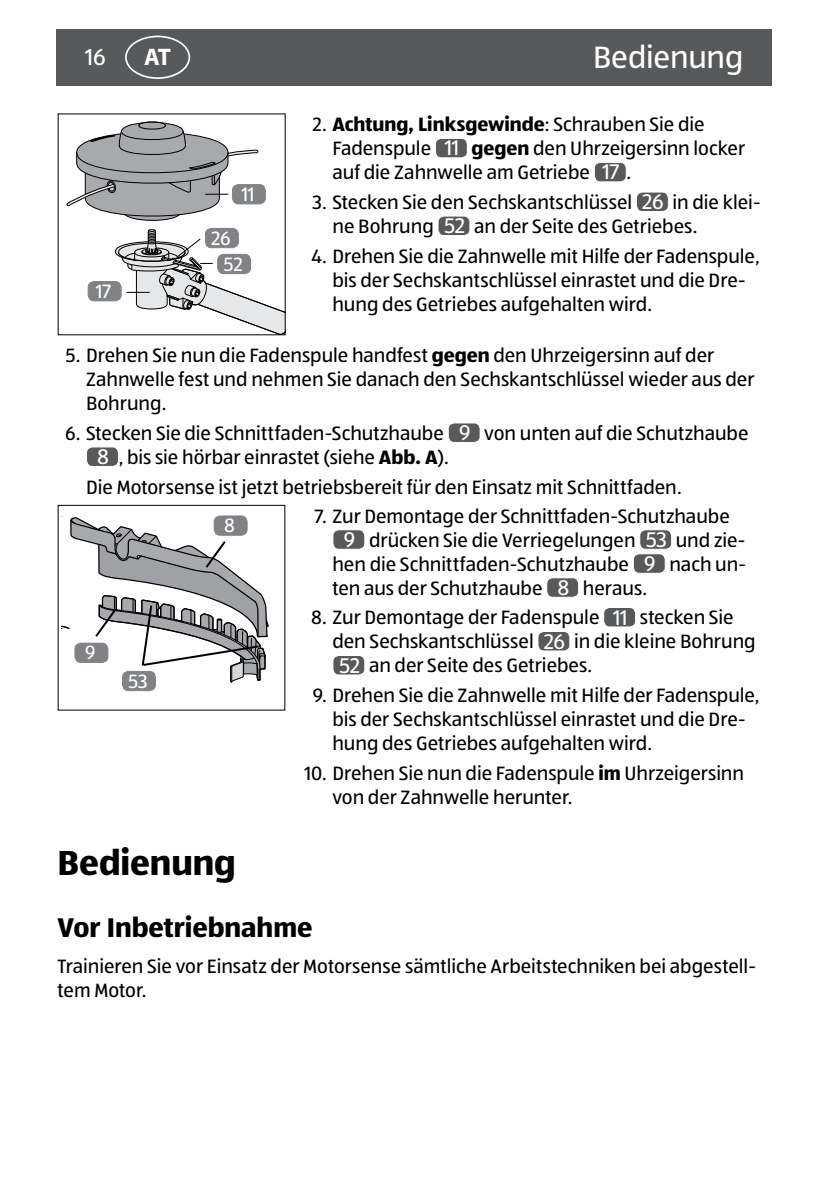
<style>
.page{position:relative;width:840px;height:1191px;background:#fff}
.page>*{position:absolute;margin:0;border:0;box-sizing:border-box;transform-origin:0 0}
.t1{font:700 36px "ALDISUEDOT";color:#000}
.t2{font:32px "ALDISUEDOT";letter-spacing:-.005em;color:#fff}
.t3{font:700 28px "ALDISUEDOT";color:#000}
.t4{font:24px "ALDISUEDOT";color:#fff}
.t5{font:700 24px "Myriad Pro";color:#fff}
.t6{font:20px/24px "ALDISUEDOT";color:#000}
.t7{font:20px/26px "ALDISUEDOT";letter-spacing:-.01em;color:#fff}
.s1{font-weight:700}
.s2{font-size:22px;color:#fff}
</style>
<div class="page">
<div style="left:57px;top:29px;width:714px;height:56px;background:#58595b"></div>
<div style="left:125px;top:36px;width:65px;height:43px;border:2px solid #fafdff;border-radius:50%"></div>
<svg style="left:67px;top:122px;width:191px;height:99px"></svg>
<svg style="left:114px;top:229px;width:171px;height:106px"></svg>
<div style="left:232px;top:185px;width:33px;height:19px;background:#808285;border-radius:6px"></div>
<div style="left:232px;top:184px;width:34px;height:20px;border:1px solid #808285;border-radius:6px"></div>
<div style="left:205px;top:228px;width:33px;height:20px;background:#808285;border-radius:6px"></div>
<div style="left:205px;top:228px;width:34px;height:20px;border:1px solid #808285;border-radius:6px"></div>
<div style="left:217px;top:254px;width:33px;height:20px;background:#808285;border-radius:6px"></div>
<div style="left:217px;top:254px;width:34px;height:20px;border:1px solid #808285;border-radius:6px"></div>
<div style="left:88px;top:281px;width:33px;height:20px;background:#808285;border-radius:6px"></div>
<div style="left:88px;top:281px;width:33px;height:20px;border:1px solid #808285;border-radius:6px"></div>
<div style="left:435px;top:138px;width:32px;height:20px;background:#58595b;border-radius:6px"></div>
<div style="left:434px;top:138px;width:33px;height:20px;border:1px solid #fff;border-radius:6px"></div>
<div style="left:594px;top:162px;width:32px;height:20px;background:#58595b;border-radius:6px"></div>
<div style="left:593px;top:162px;width:33px;height:20px;border:1px solid #fff;border-radius:6px"></div>
<div style="left:636px;top:192px;width:32px;height:19px;background:#58595b;border-radius:6px"></div>
<div style="left:635px;top:191px;width:33px;height:21px;border:1px solid #fff;border-radius:6px"></div>
<div style="left:438px;top:216px;width:31px;height:19px;background:#58595b;border-radius:6px"></div>
<div style="left:437px;top:215px;width:33px;height:21px;border:1px solid #fff;border-radius:6px"></div>
<div style="left:448px;top:423px;width:32px;height:19px;background:#58595b;border-radius:6px"></div>
<div style="left:447px;top:422px;width:33px;height:21px;border:1px solid #fff;border-radius:6px"></div>
<div style="left:86px;top:447px;width:32px;height:19px;background:#58595b;border-radius:6px"></div>
<div style="left:86px;top:446px;width:33px;height:21px;border:1px solid #fff;border-radius:6px"></div>
<div style="left:213px;top:515px;width:34px;height:21px;border:1px solid #808285;border-radius:6px"></div>
<svg style="left:62px;top:516px;width:207px;height:174px"></svg>
<div style="left:122px;top:671px;width:33px;height:19px;background:#808285;border-radius:6px"></div>
<div style="left:122px;top:671px;width:34px;height:20px;border:1px solid #808285;border-radius:6px"></div>
<div style="left:75px;top:643px;width:33px;height:19px;background:#808285;border-radius:6px"></div>
<div style="left:74px;top:642px;width:34px;height:21px;border:1px solid #808285;border-radius:6px"></div>
<div style="left:333px;top:530px;width:31px;height:19px;background:#58595b;border-radius:6px"></div>
<div style="left:332px;top:529px;width:33px;height:21px;border:1px solid #fff;border-radius:6px"></div>
<div style="left:639px;top:530px;width:32px;height:19px;background:#58595b;border-radius:6px"></div>
<div style="left:639px;top:529px;width:32px;height:21px;border:1px solid #fff;border-radius:6px"></div>
<div style="left:633px;top:554px;width:32px;height:19px;background:#58595b;border-radius:6px"></div>
<div style="left:632px;top:553px;width:33px;height:21px;border:1px solid #fff;border-radius:6px"></div>
<div style="left:546px;top:578px;width:32px;height:19px;background:#58595b;border-radius:6px"></div>
<div style="left:546px;top:577px;width:33px;height:21px;border:1px solid #fff;border-radius:6px"></div>
<div style="left:603px;top:607px;width:32px;height:20px;background:#58595b;border-radius:6px"></div>
<div style="left:603px;top:607px;width:32px;height:20px;border:1px solid #fff;border-radius:6px"></div>
<div style="left:537px;top:631px;width:32px;height:20px;background:#58595b;border-radius:6px"></div>
<div style="left:537px;top:631px;width:33px;height:20px;border:1px solid #fff;border-radius:6px"></div>
<div style="left:333px;top:655px;width:31px;height:20px;background:#58595b;border-radius:6px"></div>
<div style="left:332px;top:655px;width:33px;height:20px;border:1px solid #fff;border-radius:6px"></div>
<p class="t4" style="left:85px;top:41px;width:22px">16</p>
<p class="t5" style="left:144px;top:42px;width:28px">AT</p>
<h2 class="t2" style="left:592px;top:36px;width:152px">Bedienung</h2>
<p class="t6" style="left:332px;top:112px;width:414px;text-indent:-20px">2. <span class="s1">Achtung, Linksgewinde</span>: Schrauben Sie die<br>Fadenspule <span class="s2">11</span> <span class="s1">gegen</span> den Uhrzeigersinn locker auf die Zahnwelle am Getriebe <span class="s2">17</span> .</p>
<p class="t6" style="left:332px;top:189px;width:429px;text-indent:-20px">3. Stecken Sie den Sechskantschlüssel <span class="s2">26</span> in die klei&shy;ne Bohrung <span class="s2">52</span> an der Seite des Getriebes.</p>
<p class="t6" style="left:332px;top:243px;width:428px;text-indent:-21px">4. Drehen Sie die Zahnwelle mit Hilfe der Fadenspule, bis der Sechskantschlüssel einrastet und die Dre&shy;hung des Getriebes aufgehalten wird.</p>
<p class="t6" style="left:86px;top:343px;width:669px;text-indent:-20px">5. Drehen Sie nun die Fadenspule handfest <span class="s1">gegen</span> den Uhrzeigersinn auf der<br>Zahnwelle fest und nehmen Sie danach den Sechskantschlüssel wieder aus der<br>Bohrung.</p>
<p class="t6" style="left:97px;top:420px;width:652px;text-indent:-32px">6. Stecken Sie die Schnittfaden-Schutzhaube <span class="s2">9</span> von unten auf die Schutzhaube<br><span class="s2">8</span> , bis sie hörbar einrastet (siehe <span class="s1">Abb. A</span>).</p>
<p class="t6" style="left:86px;top:474px;width:597px">Die Motorsense ist jetzt betriebsbereit für den Einsatz mit Schnittfaden.</p>
<p class="t7" style="left:224px;top:512px;width:12px">8</p>
<p class="t7" style="left:241px;top:180px;width:14px">11</p>
<p class="t7" style="left:223px;top:224px;width:21px;text-indent:-12px">26<br>52</p>
<p class="t7" style="left:96px;top:277px;width:17px">17</p>
<p class="t6" style="left:315px;top:503px;width:416px">7. Zur Demontage der Schnittfaden-Schutzhaube</p>
<p class="t6" style="left:343px;top:527px;width:403px"><span class="s2">9</span> drücken Sie die Verriegelungen <span class="s2">53</span> und zie-</p>
<p class="t6" style="left:332px;top:551px;width:415px">hen die Schnittfaden-Schutzhaube <span class="s2">9</span> nach un-</p>
<p class="t6" style="left:332px;top:575px;width:316px">ten aus der Schutzhaube <span class="s2">8</span> heraus.</p>
<p class="t6" style="left:311px;top:605px;width:424px">8. Zur Demontage der Fadenspule <span class="s2">11</span> stecken Sie</p>
<p class="t6" style="left:332px;top:629px;width:424px">den Sechskantschlüssel <span class="s2">26</span> in die kleine Bohrung</p>
<p class="t6" style="left:339px;top:653px;width:255px"><span class="s2">52</span> an der Seite des Getriebes.</p>
<p class="t6" style="left:332px;top:682px;width:428px;text-indent:-20px">9. Drehen Sie die Zahnwelle mit Hilfe der Fadenspule, bis der Sechskantschlüssel einrastet und die Dre&shy;hung des Getriebes aufgehalten wird.</p>
<p class="t6" style="left:332px;top:760px;width:413px;text-indent:-28px">10. Drehen Sie nun die Fadenspule <span class="s1">im</span> Uhrzeigersinn von der Zahnwelle herunter.</p>
<p class="t7" style="left:85px;top:639px;width:12px">9</p>
<p class="t7" style="left:128px;top:667px;width:21px">53</p>
<h1 class="t1" style="left:58px;top:838px;width:180px">Bedienung</h1>
<h3 class="t3" style="left:58px;top:909px;width:256px">Vor Inbetriebnahme</h3>
<p class="t6" style="left:58px;top:953px;width:699px">Trainieren Sie vor Einsatz der Motorsense sämtliche Arbeitstechniken bei abgestell&shy;tem Motor.</p>
</div>
